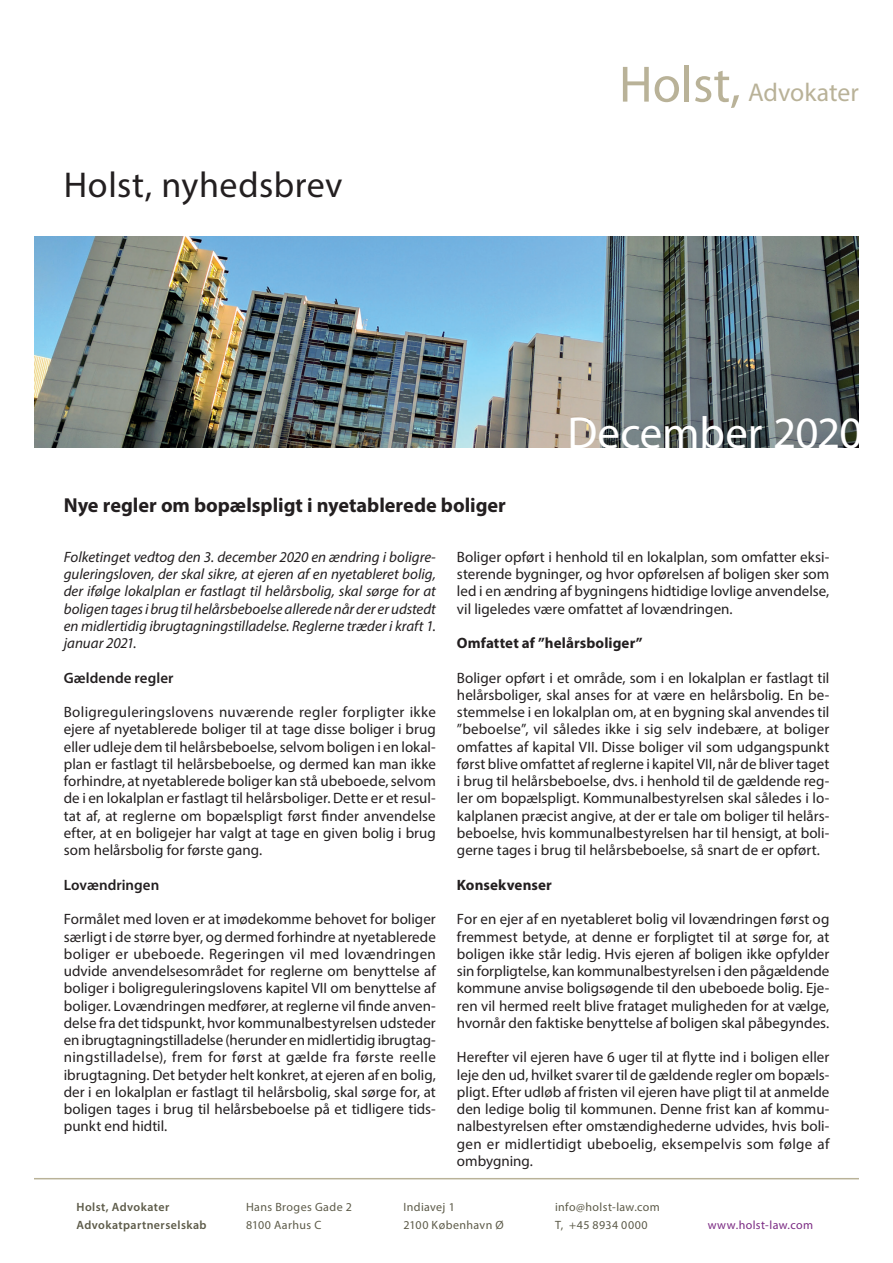
<style>
.page{position:relative;width:893px;height:1263px;background:#fff}
.page>*{position:absolute;margin:0;border:0;box-sizing:border-box;transform-origin:0 0}
.t1{font:45px "Myriad Pro";letter-spacing:-.005em;color:#fff}
.t2{font:36px "Myriad Pro";letter-spacing:.015em;color:#231f20}
.t3{font:25.8px "Myriad";color:#b9b298}
.t4{font:700 20.25px "Myriad Pro";color:#231f20}
.t5{font:15px/17.2px "Myriad Pro";color:#231f20;text-align:justify}
.t6{font:italic 15px/17.2px "Myriad Pro";color:#231f20;text-align:justify}
.t7{font:700 15px "Myriad Pro";letter-spacing:.005em;color:#231f20}
.t8{font:600 15px "Myriad Pro";letter-spacing:.005em;color:#231f20}
.t9{font:12px "Myriad Pro";letter-spacing:.03em;color:#5d5b49}
.t10{font:600 12px "Myriad Pro";letter-spacing:.035em;color:#5d5b49}
.t11{font:12px "Myriad Pro";letter-spacing:.035em;color:#7b2a83}
</style>
<div class="page">
<img style="left:34px;top:236px;width:825px;height:211px">
<svg style="left:623px;top:67px;width:26px;height:35px"></svg>
<svg style="left:655px;top:76px;width:24px;height:26px"></svg>
<hr style="left:685px;top:65px;width:4px;height:37px;background:#b9b298">
<svg style="left:695px;top:71px;width:44px;height:37px"></svg>
<hr style="left:34px;top:1178px;width:825px;height:1px;background:#b9b298">
<h2 class="t2" style="left:64px;top:163px;width:280px">Holst, nyhedsbrev</h2>
<h3 class="t3" style="left:748px;top:77px;width:112px">Advokater</h3>
<h3 class="t4" style="left:64px;top:492px;width:444px">Nye regler om bopælspligt i nyetablerede boliger</h3>
<h1 class="t1" style="left:567px;top:406px;width:297px">December 2020</h1>
<p class="t6" style="left:64px;top:548px;width:374px">Folketinget vedtog den 3. december 2020 en ændring i boligre&shy;guleringsloven, der skal sikre, at ejeren af en nyetableret bolig, der ifølge lokalplan er fastlagt til helårsbolig, skal sørge for at boligen tages i brug til helårsbeboelse allerede når der er udstedt en midlertidig ibrugtagningstilladelse. Reglerne træder i kraft 1. januar 2021.</p>
<p class="t8" style="left:64px;top:668px;width:111px">Gældende regler</p>
<p class="t5" style="left:64px;top:703px;width:374px">Boligreguleringslovens nuværende regler forpligter ikke ejere af nyetablerede boliger til at tage disse boliger i brug eller udleje dem til helårsbeboelse, selvom boligen i en lokal&shy;plan er fastlagt til helårsbeboelse, og dermed kan man ikke forhindre, at nyetablerede boliger kan stå ubeboede, selvom de i en lokalplan er fastlagt til helårsboliger. Dette er et resul&shy;tat af, at reglerne om bopælspligt først finder anvendelse efter, at en boligejer har valgt at tage en given bolig i brug som helårsbolig for første gang.</p>
<p class="t8" style="left:64px;top:875px;width:97px">Lovændringen</p>
<p class="t5" style="left:64px;top:910px;width:374px">Formålet med loven er at imødekomme behovet for boliger særligt i de større byer, og dermed forhindre at nyetablerede boliger er ubeboede. Regeringen vil med lovændringen udvide anvendelsesområdet for reglerne om benyttelse af boliger i boligreguleringslovens kapitel VII om benyttelse af boliger. Lovændringen medfører, at reglerne vil finde anven&shy;delse fra det tidspunkt, hvor kommunalbestyrelsen udsteder en ibrugtagningstilladelse (herunder en midlertidig ibrugtag&shy;ningstilladelse), frem for først at gælde fra første reelle ibrugtagning. Det betyder helt konkret, at ejeren af en bolig, der i en lokalplan er fastlagt til helårsbolig, skal sørge for, at boligen tages i brug til helårsbeboelse på et tidligere tids&shy;punkt end hidtil.</p>
<p class="t5" style="left:457px;top:548px;width:374px">Boliger opført i henhold til en lokalplan, som omfatter eksi&shy;sterende bygninger, og hvor opførelsen af boligen sker som led i en ændring af bygningens hidtidige lovlige anvendelse, vil ligeledes være omfattet af lovændringen.</p>
<p class="t7" style="left:457px;top:633px;width:187px">Omfattet af ”helårsboliger”</p>
<p class="t5" style="left:457px;top:669px;width:374px">Boliger opført i et område, som i en lokalplan er fastlagt til helårsboliger, skal anses for at være en helårsbolig. En be&shy;stemmelse i en lokalplan om, at en bygning skal anvendes til ”beboelse”, vil således ikke i sig selv indebære, at boliger omfattes af kapital VII. Disse boliger vil som udgangspunkt først blive omfattet af reglerne i kapitel VII, når de bliver taget i brug til helårsbeboelse, dvs. i henhold til de gældende reg&shy;ler om bopælspligt. Kommunalbestyrelsen skal således i lo&shy;kalplanen præcist angive, at der er tale om boliger til helårs&shy;beboelse, hvis kommunalbestyrelsen har til hensigt, at boli&shy;gerne tages i brug til helårsbeboelse, så snart de er opført.</p>
<p class="t7" style="left:457px;top:875px;width:96px">Konsekvenser</p>
<p class="t5" style="left:457px;top:910px;width:374px">For en ejer af en nyetableret bolig vil lovændringen først og fremmest betyde, at denne er forpligtet til at sørge for, at boligen ikke står ledig. Hvis ejeren af boligen ikke opfylder sin forpligtelse, kan kommunalbestyrelsen i den pågældende kommune anvise boligsøgende til den ubeboede bolig. Eje&shy;ren vil hermed reelt blive frataget muligheden for at vælge, hvornår den faktiske benyttelse af boligen skal påbegyndes.</p>
<p class="t5" style="left:457px;top:1048px;width:374px">Herefter vil ejeren have 6 uger til at flytte ind i boligen eller leje den ud, hvilket svarer til de gældende regler om bopæls&shy;pligt. Efter udløb af fristen vil ejeren have pligt til at anmelde den ledige bolig til kommunen. Denne frist kan af kommu&shy;nalbestyrelsen efter omstændighederne udvides, hvis boli&shy;gen er midlertidigt ubeboelig, eksempelvis som følge af ombygning.</p>
<p class="t10" style="left:77px;top:1199px;width:94px">Holst, Advokater</p>
<p class="t9" style="left:246px;top:1199px;width:107px">Hans Broges Gade 2</p>
<p class="t9" style="left:404px;top:1199px;width:53px">Indiavej 1</p>
<p class="t9" style="left:555px;top:1199px;width:106px">info@holst-law.com</p>
<p class="t10" style="left:77px;top:1217px;width:132px">Advokatpartnerselskab</p>
<p class="t9" style="left:246px;top:1217px;width:77px">8100 Aarhus C</p>
<p class="t9" style="left:404px;top:1217px;width:102px">2100 København Ø</p>
<p class="t9" style="left:555px;top:1217px;width:94px">T, +45 8934 0000</p>
<p class="t11" style="left:708px;top:1217px;width:107px">www.holst-law.com</p>
</div>
